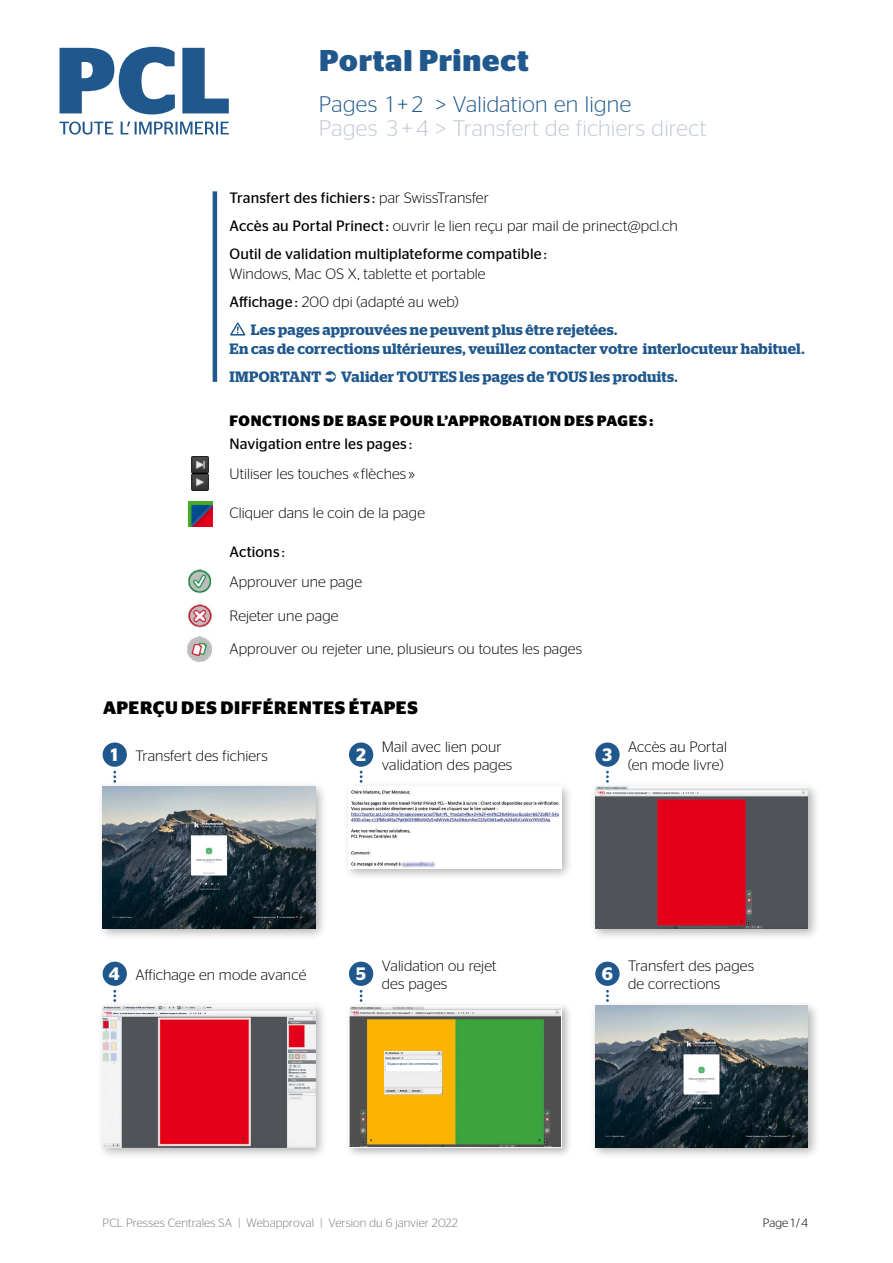
<style>
.page{position:relative;width:893px;height:1263px;background:#fff}
.page>*{position:absolute;margin:0;border:0;box-sizing:border-box;transform-origin:0 0}
.t1{font:700 30px "Stag Sans";letter-spacing:.025em;color:#20588d}
.t2{font:300 22.5px "Stag Sans";letter-spacing:.01em;color:#c1c8d4}
.t3{font:300 22.5px "Stag Sans";letter-spacing:.01em;color:#20588d}
.t4{font:700 18px "Stag Sans";letter-spacing:.025em;color:#000}
.t5{font:600 18px "Stag Sans";color:#fff}
.t6{font:300 15px/18px "Stag Sans";letter-spacing:.01em;color:#000}
.t7{font:15px/28px "Stag Sans";letter-spacing:.01em;color:#000}
.t8{font:600 15px/19.5px "Stag";letter-spacing:.015em;color:#20588d}
.t9{font:700 15px "Stag Sans";letter-spacing:.04em;color:#000}
.t10{font:300 12px "Stag Sans";letter-spacing:.005em;color:#7b7d7c}
.t11{font:300 12px "Stag Sans";color:#000}
.t12{font:3.75px "Stag Sans";letter-spacing:.01em;color:#20588d}
.s1{font-weight:300}
.s2{font-weight:400}
</style>
<div class="page">
<svg style="left:60px;top:47px;width:169px;height:67px"></svg>
<svg style="left:60px;top:121px;width:169px;height:14px"></svg>
<hr style="left:213px;top:191px;width:4px;height:191px;background:#20588d">
<div style="left:343px;top:781px;width:231px;height:100px;background:#000;opacity:.3"></div>
<img style="left:349px;top:787px;width:213px;height:81px">
<div style="left:97px;top:781px;width:231px;height:160px;background:#000;opacity:.3"></div>
<img style="left:103px;top:787px;width:212px;height:141px">
<div style="left:589px;top:1000px;width:231px;height:160px;background:#000;opacity:.3"></div>
<img style="left:595px;top:1006px;width:213px;height:142px">
<div style="left:97px;top:1000px;width:231px;height:160px;background:#000;opacity:.3"></div>
<img style="left:103px;top:1006px;width:212px;height:142px">
<div style="left:589px;top:781px;width:231px;height:160px;background:#000;opacity:.3"></div>
<img style="left:595px;top:787px;width:213px;height:141px">
<img style="left:188px;top:569px;width:24px;height:24px">
<img style="left:188px;top:604px;width:24px;height:24px">
<img style="left:188px;top:636px;width:24px;height:26px">
<img style="left:191px;top:456px;width:18px;height:35px">
<img style="left:188px;top:502px;width:24px;height:25px">
<div style="left:103px;top:742px;width:24px;height:25px;background:#20588d;border-radius:50%"></div>
<div style="left:103px;top:962px;width:24px;height:24px;background:#20588d;border-radius:50%"></div>
<div style="left:349px;top:742px;width:24px;height:25px;background:#20588d;border-radius:50%"></div>
<div style="left:349px;top:962px;width:24px;height:24px;background:#20588d;border-radius:50%"></div>
<div style="left:595px;top:742px;width:25px;height:25px;background:#20588d;border-radius:50%"></div>
<div style="left:595px;top:962px;width:25px;height:24px;background:#20588d;border-radius:50%"></div>
<svg style="left:113px;top:771px;width:3px;height:12px"></svg>
<svg style="left:113px;top:990px;width:3px;height:12px"></svg>
<svg style="left:360px;top:771px;width:2px;height:12px"></svg>
<svg style="left:606px;top:771px;width:3px;height:12px"></svg>
<svg style="left:606px;top:990px;width:3px;height:12px"></svg>
<div style="left:345px;top:1002px;width:227px;height:157px;background:#000;opacity:.3"></div>
<svg style="left:349px;top:990px;width:213px;height:158px;background:#96a853"></svg>
<img style="left:384px;top:1051px;width:58px;height:43px">
<svg style="left:230px;top:322px;width:15px;height:14px"></svg>
<h1 class="t1" style="left:319px;top:43px;width:211px">Portal Prinect</h1>
<h2 class="t3" style="left:319px;top:92px;width:314px">Pages 1 + 2 &gt; Validation en ligne</h2>
<h2 class="t2" style="left:319px;top:116px;width:389px">Pages 3 + 4 &gt; Transfert de fichiers direct</h2>
<p class="t7" style="left:229px;top:184px;width:450px">Transfert des fichiers : <span class="s1">par SwissTransfer<br></span>Accès au Portal Prinect: <span class="s1">ouvrir le lien reçu par mail de prinect@pcl.ch<br></span>Outil de validation multiplateforme compatible :</p>
<p class="t6" style="left:229px;top:259px;width:258px;line-height:28px">Windows, Mac OS X, tablette et portable<br><span class="s2">Affichage :</span> 200 dpi (adapté au web)</p>
<p class="t8" style="left:229px;top:320px;width:577px;text-indent:21px">Les pages approuvées ne peuvent plus être rejetées.<br>En cas de corrections ultérieures, veuillez contacter votre interlocuteur habituel.</p>
<p class="t8" style="left:229px;top:367px;width:93px">IMPORTANT</p>
<p class="t8" style="left:341px;top:367px;width:338px">Valider TOUTES les pages de TOUS les produits.</p>
<p class="t9" style="left:230px;top:412px;width:425px">FONCTIONS DE BASE POUR L’APPROBATION DES PAGES :</p>
<p class="t7" style="left:229px;top:430px;width:184px">Navigation entre les pages :</p>
<p class="t6" style="left:229px;top:465px;width:187px">Utiliser les touches « flèches »</p>
<p class="t6" style="left:229px;top:503px;width:197px">Cliquer dans le coin de la page</p>
<p class="t7" style="left:229px;top:537px;width:57px">Actions :</p>
<p class="t6" style="left:229px;top:572px;width:134px">Approuver une page</p>
<p class="t6" style="left:229px;top:599px;width:354px;line-height:32.7px">Rejeter une page<br>Approuver ou rejeter une, plusieurs ou toutes les pages</p>
<p class="t4" style="left:103px;top:698px;width:316px">APERÇU DES DIFFÉRENTES ÉTAPES</p>
<p class="t6" style="left:135px;top:746px;width:134px">Transfert des fichiers</p>
<p class="t6" style="left:382px;top:737px;width:132px">Mail avec lien pour validation des pages</p>
<p class="t5" style="left:356px;top:744px;width:11px">2</p>
<p class="t5" style="left:111px;top:744px;width:9px">1</p>
<p class="t5" style="left:603px;top:744px;width:11px">3</p>
<p class="t6" style="left:628px;top:737px;width:100px">Accès au Portal (en mode livre)</p>
<p class="t5" style="left:109px;top:963px;width:12px">4</p>
<p class="t6" style="left:135px;top:965px;width:172px">Affichage en mode avancé</p>
<p class="t6" style="left:628px;top:956px;width:127px">Transfert des pages de corrections</p>
<p class="t6" style="left:382px;top:956px;width:116px">Validation ou rejet des pages</p>
<p class="t5" style="left:602px;top:963px;width:13px">6</p>
<p class="t5" style="left:356px;top:963px;width:11px">5</p>
<p class="t12" style="left:387px;top:1061px;width:52px">Espace pour les commentaires</p>
<p class="t10" style="left:103px;top:1216px;width:357px">PCL Presses Centrales SA | Webapproval | Version du 6 janvier 2022</p>
<p class="t11" style="left:763px;top:1216px;width:47px">Page 1/4</p>
</div>
